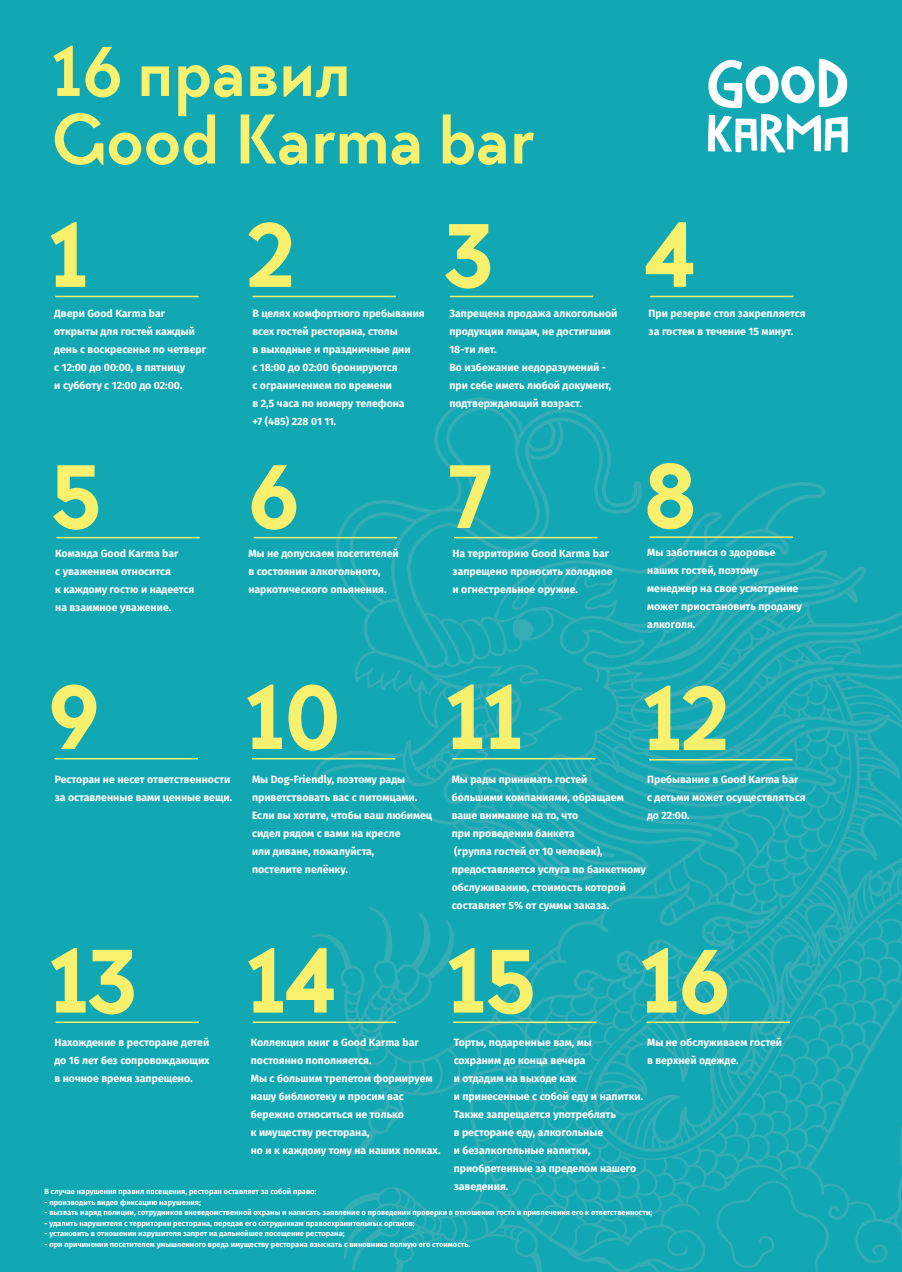
<style>
.page{position:relative;width:902px;height:1272px;background:#fff}
.page>*{position:absolute;margin:0;border:0;box-sizing:border-box;transform-origin:0 0}
.t1{font:700 90px "TT Chocolates";color:#f9f16d}
.t2{font:700 72px/67.5px "TT Chocolates";color:#f8f16f}
.t3{font:700 10.5px/18px "Fira Sans";color:#fff}
.t4{font:700 7.5px "Fira Sans";color:#fff}
</style>
<div class="page">
<div style="left:0;top:0;width:901px;height:1271px;background:#11a8b4"></div>
<svg style="left:326px;top:407px;width:575px;height:283px"></svg>
<svg style="left:309px;top:690px;width:592px;height:581px"></svg>
<svg style="left:713px;top:1123px;width:188px;height:148px"></svg>
<svg style="left:708px;top:114px;width:139px;height:38px"></svg>
<svg style="left:708px;top:59px;width:139px;height:49px"></svg>
<svg style="left:50px;top:222px;width:36px;height:65px"></svg>
<hr style="left:55px;top:296px;width:143px;height:1px;background:#f9f16d">
<svg style="left:248px;top:222px;width:44px;height:65px"></svg>
<hr style="left:252px;top:296px;width:144px;height:1px;background:#f9f16d">
<svg style="left:445px;top:224px;width:46px;height:65px"></svg>
<hr style="left:450px;top:296px;width:143px;height:1px;background:#f9f16d">
<svg style="left:645px;top:222px;width:49px;height:65px"></svg>
<hr style="left:650px;top:296px;width:143px;height:1px;background:#f9f16d">
<svg style="left:53px;top:465px;width:46px;height:65px"></svg>
<hr style="left:56px;top:537px;width:144px;height:1px;background:#f9f16d">
<svg style="left:251px;top:465px;width:46px;height:65px"></svg>
<hr style="left:254px;top:537px;width:143px;height:1px;background:#f9f16d">
<svg style="left:449px;top:464px;width:42px;height:64px"></svg>
<hr style="left:454px;top:537px;width:143px;height:1px;background:#f9f16d">
<svg style="left:646px;top:462px;width:47px;height:68px"></svg>
<hr style="left:649px;top:536px;width:143px;height:2px;background:#f9f16d">
<svg style="left:51px;top:684px;width:46px;height:65px"></svg>
<hr style="left:55px;top:758px;width:143px;height:1px;background:#f9f16d">
<svg style="left:247px;top:684px;width:35px;height:65px"></svg>
<svg style="left:288px;top:683px;width:49px;height:68px"></svg>
<hr style="left:252px;top:758px;width:143px;height:1px;background:#f9f16d">
<svg style="left:446px;top:683px;width:74px;height:66px"></svg>
<hr style="left:452px;top:758px;width:143px;height:1px;background:#f9f16d">
<svg style="left:643px;top:684px;width:83px;height:66px"></svg>
<hr style="left:649px;top:759px;width:143px;height:1px;background:#f9f16d">
<svg style="left:51px;top:948px;width:83px;height:67px"></svg>
<hr style="left:56px;top:1021px;width:143px;height:1px;background:#f9f16d">
<svg style="left:248px;top:947px;width:86px;height:66px"></svg>
<hr style="left:253px;top:1021px;width:143px;height:1px;background:#f9f16d">
<svg style="left:447px;top:947px;width:86px;height:68px"></svg>
<hr style="left:453px;top:1021px;width:143px;height:1px;background:#f9f16d">
<svg style="left:640px;top:947px;width:87px;height:68px"></svg>
<hr style="left:646px;top:1021px;width:143px;height:1px;background:#f9f16d">
<h2 class="t2" style="left:52px;top:39px;width:483px">16 правил<br>Good Karma bar</h2>
<h1 class="t1" style="left:50px;top:200px;width:39px">1</h1>
<h1 class="t1" style="left:247px;top:200px;width:48px">2</h1>
<h1 class="t1" style="left:444px;top:200px;width:50px">3</h1>
<h1 class="t1" style="left:644px;top:200px;width:52px">4</h1>
<p class="t3" style="left:54px;top:303px;width:153px">Двери Good Karma bar открыты для гостей каждый день с воскресенья по четверг с 12:00 до 00:00, в пятницу<br>и субботу с 12:00 до 02:00.</p>
<p class="t3" style="left:252px;top:303px;width:174px">В целях комфортного пребывания всех гостей ресторана, столы<br>в выходные и праздничные дни<br>с 18:00 до 02:00 бронируются<br>с ограничением по времени<br>в 2,5 часа по номеру телефона<br>+7 (485) 228 01 11.</p>
<p class="t3" style="left:449px;top:303px;width:169px">Запрещена продажа алкогольной продукции лицам, не достигшим<br>18-ти лет.<br>Во избежание недоразумений - при себе иметь любой документ, подтверждающий возраст.</p>
<p class="t3" style="left:648px;top:303px;width:158px">При резерве стол закрепляется за гостем в течение 15 минут.</p>
<h1 class="t1" style="left:51px;top:441px;width:51px">5</h1>
<h1 class="t1" style="left:248px;top:441px;width:52px">6</h1>
<h1 class="t1" style="left:448px;top:441px;width:45px">7</h1>
<h1 class="t1" style="left:644px;top:440px;width:54px">8</h1>
<p class="t3" style="left:55px;top:543px;width:141px">Команда Good Karma bar<br>с уважением относится<br>к каждому гостю и надеется на взаимное уважение.</p>
<p class="t3" style="left:248px;top:543px;width:152px">Мы не допускаем посетителей в состоянии алкогольного, наркотического опьянения.</p>
<p class="t3" style="left:452px;top:543px;width:162px">На территорию Good Karma bar запрещено проносить холодное и огнестрельное оружие.</p>
<p class="t3" style="left:647px;top:542px;width:156px">Мы заботимся о здоровье наших гостей, поэтому менеджер на свое усмотрение может приостановить продажу алкоголя.</p>
<h1 class="t1" style="left:49px;top:661px;width:52px">9</h1>
<h1 class="t1" style="left:246px;top:661px;width:277px">10 11</h1>
<h1 class="t1" style="left:643px;top:663px;width:86px">12</h1>
<p class="t3" style="left:55px;top:769px;width:179px">Ресторан не несет ответственности за оставленные вами ценные вещи.</p>
<p class="t3" style="left:252px;top:769px;width:182px">Мы Dog-Friendly, поэтому рады приветствовать вас с питомцами.<br>Если вы хотите, чтобы ваш любимец сидел рядом с вами на кресле<br>или диване, пожалуйста,<br>постелите пелёнку.</p>
<p class="t3" style="left:451px;top:769px;width:196px">Мы рады принимать гостей<br>большими компаниями, обращаем ваше внимание на то, что<br>при проведении банкета<br>(группа гостей от 10 человек), предоставляется услуга по банкетному обслуживанию, стоимость которой составляет 5% от суммы заказа.</p>
<p class="t3" style="left:647px;top:770px;width:160px">Пребывание в Good Karma bar с детьми может осуществляться до 22:00.</p>
<h1 class="t1" style="left:50px;top:925px;width:486px">13 14 15</h1>
<h1 class="t1" style="left:641px;top:925px;width:90px">16</h1>
<p class="t3" style="left:54px;top:1032px;width:157px;text-align:justify">Нахождение в ресторане детей до 16 лет без сопровождающих в ночное время запрещено.</p>
<p class="t3" style="left:251px;top:1032px;width:191px">Коллекция книг в Good Karma bar постоянно пополняется.<br>Мы с большим трепетом формируем нашу библиотеку и просим вас бережно относиться не только<br>к имуществу ресторана,<br>но и к каждому тому на наших полках.</p>
<p class="t3" style="left:453px;top:1032px;width:191px">Торты, подаренные вам, мы<br>сохраним до конца вечера<br>и отдадим на выходе как<br>и принесенные с собой еду и напитки.<br>Также запрещается употреблять<br>в ресторане еду, алкогольные<br>и безалкогольные напитки, приобретенные за пределом нашего заведения.</p>
<p class="t3" style="left:647px;top:1032px;width:136px">Мы не обслуживаем гостей в верхней одежде.</p>
<p class="t4" style="left:45px;top:1185px;width:273px">В случае нарушения правил посещения, ресторан оставляет за собой право:</p>
<p class="t4" style="left:45px;top:1195px;width:158px">- производить видео фиксацию нарушения;</p>
<p class="t4" style="left:45px;top:1206px;width:609px">- вызвать наряд полиции, сотрудников вневедомственной охраны и написать заявление о проведении проверки в отношении гостя и привлечения его к ответственности;</p>
<p class="t4" style="left:45px;top:1216px;width:371px">- удалить нарушителя с территории ресторана, передав его сотрудникам правоохранительных органов;</p>
<p class="t4" style="left:45px;top:1227px;width:301px">- установить в отношении нарушителя запрет на дальнейшее посещение ресторана;</p>
<p class="t4" style="left:45px;top:1237px;width:427px">- при причинении посетителем умышленного вреда имуществу ресторана взыскать с виновника полную его стоимость.</p>
</div>
